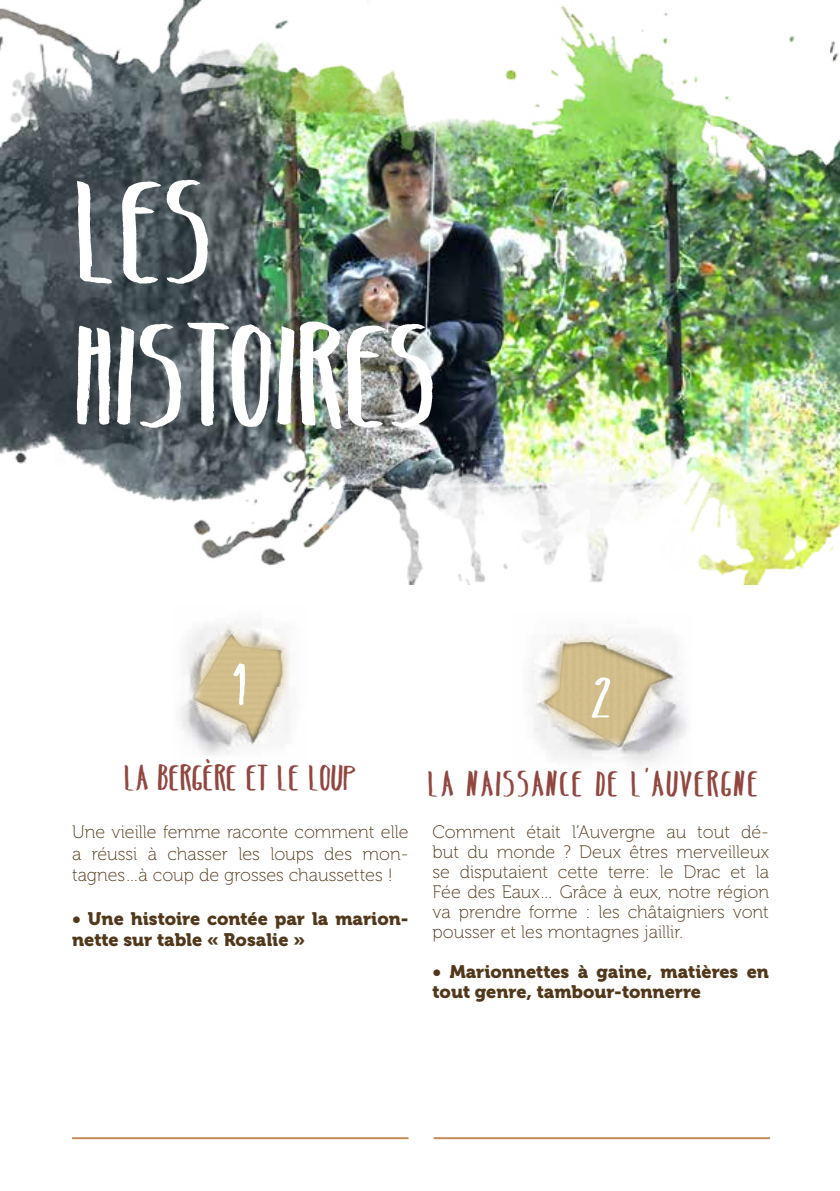
<style>
.page{position:relative;width:840px;height:1191px;background:#fff}
.page>*{position:absolute;margin:0;border:0;box-sizing:border-box;transform-origin:0 0}
.t1{font:700 144px/144px "Belta";color:#fff}
.t2{font:700 58px "Belta";color:#fff}
.t3{font:700 36px "Belta";letter-spacing:.05em;color:#91473f}
.t4{font:700 36px "Belta";color:#91473f}
.t5{font:18px/20px "Museo 100";color:#52381a;text-align:justify}
.t6{font:18px/21.6px "Museo 900";color:#52381a}
</style>
<div class="page">
<img style="left:0;top:0;width:839px;height:584px">
<img style="left:180px;top:621px;width:110px;height:134px">
<img style="left:532px;top:633px;width:156px;height:132px">
<hr style="left:72px;top:1137px;width:336px;height:2px;background:#c58b59">
<hr style="left:433px;top:1137px;width:336px;height:2px;background:#c58b59">
<h1 class="t1" style="left:77px;top:157px;width:364px">LES<br>HISTOIRES</h1>
<h2 class="t2" style="left:234px;top:651px;width:15px">1</h2>
<h2 class="t2" style="left:591px;top:664px;width:22px">2</h2>
<h3 class="t4" style="left:125px;top:757px;width:232px">LA BERGÈRE ET LE LOUP</h3>
<h3 class="t3" style="left:428px;top:763px;width:332px">LA NAISSANCE DE L’AUVERGNE</h3>
<p class="t5" style="left:72px;top:821px;width:338px;line-height:21.6px">Une vieille femme raconte comment elle a réussi à chasser les loups des mon&shy;tagnes…à coup de grosses chaussettes !</p>
<p class="t6" style="left:72px;top:907px;width:338px">• Une histoire contée par la marion&shy;nette sur table « Rosalie »</p>
<p class="t5" style="left:432px;top:822px;width:338px">Comment était l’Auvergne au tout dé&shy;but du monde ? Deux êtres merveilleux se disputaient cette terre: le Drac et la Fée des Eaux… Grâce à eux, notre région va prendre forme : les châtaigniers vont pousser et les montagnes jaillir.</p>
<p class="t6" style="left:432px;top:962px;width:338px;line-height:20px">• Marionnettes à gaine, matières en tout genre, tambour-tonnerre</p>
</div>
